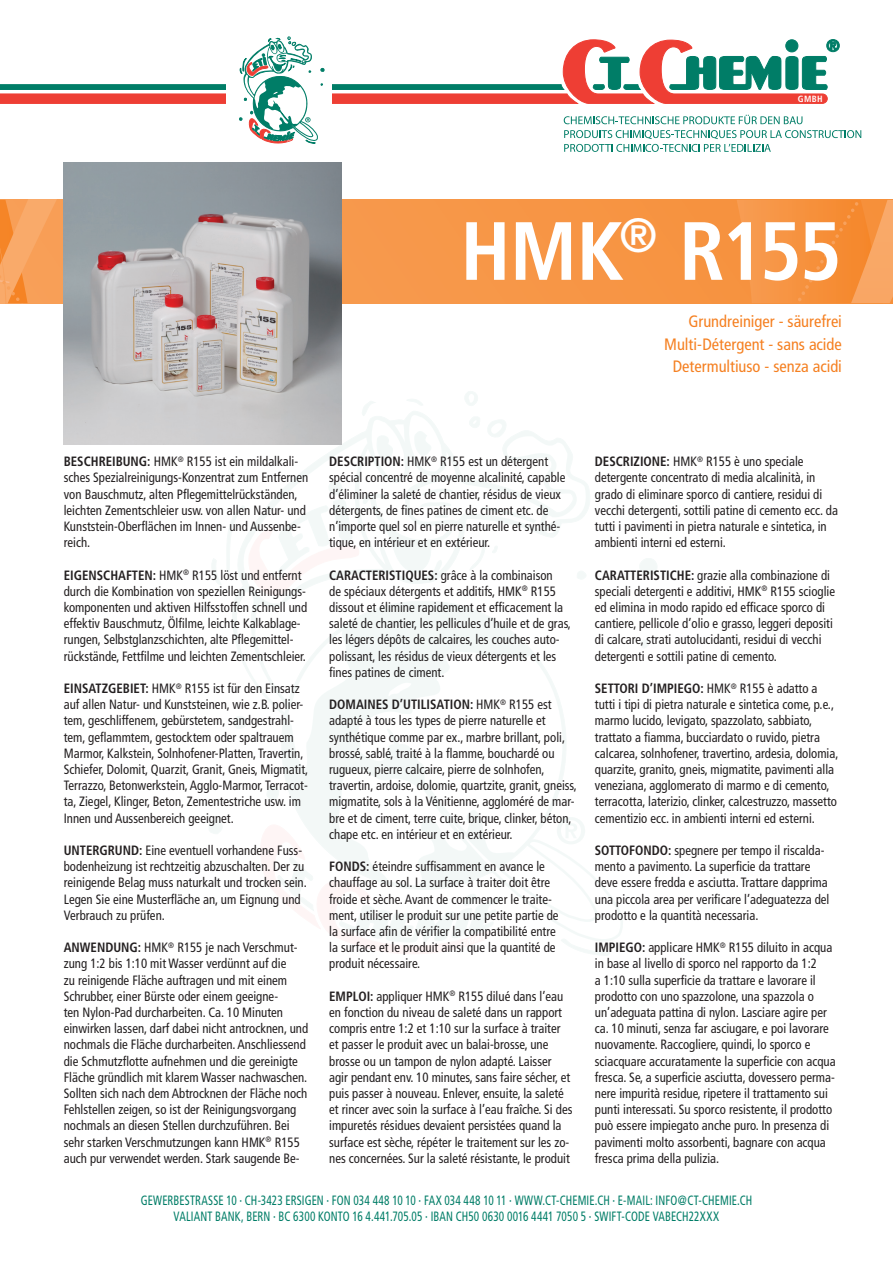
<style>
.page{position:relative;width:893px;height:1263px;background:#fff}
.page>*{position:absolute;margin:0;border:0;box-sizing:border-box;transform-origin:0 0}
.t1{font:700 condensed 82.5px "Frutiger LT Std";letter-spacing:-.035em;color:#fff}
.t2{font:condensed 16.5px/22.5px "Frutiger LT Std";color:#f58021;text-align:right}
.t3{font:condensed 13.5px/16.2px "Frutiger LT Std";color:#231f20;scale:.95 1}
.t4{font:condensed 13.5px/16.2px "Frutiger";letter-spacing:.01em;color:#007d67;text-align:center;scale:.83 1}
.t5{font:700 condensed 9px "Frutiger";color:#fff}
.s1{font-weight:700}
</style>
<div class="page">
<svg style="left:333px;top:39px;width:507px;height:65px"></svg>
<svg style="left:564px;top:115px;width:238px;height:9px"></svg>
<svg style="left:564px;top:130px;width:297px;height:22px"></svg>
<svg style="left:0;top:84px;width:225px;height:20px"></svg>
<svg style="left:240px;top:37px;width:84px;height:107px"></svg>
<svg style="left:640px;top:558px;width:17px;height:16px"></svg>
<svg style="left:641px;top:640px;width:8px;height:8px"></svg>
<svg style="left:209px;top:391px;width:414px;height:565px"></svg>
<div style="left:0;top:200px;width:893px;height:103px;background:#f79646"></div>
<svg style="left:0;top:200px;width:64px;height:104px"></svg>
<svg style="left:737px;top:200px;width:156px;height:103px"></svg>
<img style="left:64px;top:162px;width:278px;height:282px">
<p class="t5" style="left:798px;top:93px;width:27px">GMBH</p>
<h1 class="t1" style="left:460px;top:202px;width:383px">HMK<sup>®</sup> R155</h1>
<p class="t2" style="left:664px;top:310px;width:179px">Grundreiniger - säurefrei<br>Multi-Détergent - sans acide<br>Determultiuso - senza acidi</p>
<p class="t3" style="left:64px;top:453px;width:259px"><span class="s1">BESCHREIBUNG:</span> HMK<sup>®</sup> R155 ist ein mildalkali&shy;sches Spezialreinigungs-Konzentrat zum Entfernen von Bauschmutz, alten Pflegemittelrückständen, leichten Zementschleier usw. von allen Natur- und Kunststein-Oberflächen im Innen- und Aussenbe&shy;reich.</p>
<p class="t3" style="left:64px;top:567px;width:258px"><span class="s1">EIGENSCHAFTEN:</span> HMK<sup>®</sup> R155 löst und entfernt durch die Kombination von speziellen Reinigungs&shy;komponenten und aktiven Hilfsstoffen schnell und effektiv Bauschmutz, Ölfilme, leichte Kalkablage&shy;rungen, Selbstglanzschichten, alte Pflegemittel&shy;rückstände, Fettfilme und leichten Zementschleier.</p>
<p class="t3" style="left:64px;top:680px;width:259px"><span class="s1">EINSATZGEBIET:</span> HMK<sup>®</sup> R155 ist für den Einsatz auf allen Natur- und Kunststeinen, wie z.B. polier&shy;tem, geschliffenem, gebürstetem, sandgestrahl&shy;tem, geflammtem, gestocktem oder spaltrauem Marmor, Kalkstein, Solnhofener-Platten, Travertin, Schiefer, Dolomit, Quarzit, Granit, Gneis, Migmatit, Terrazzo, Betonwerkstein, Agglo-Marmor, Terracot&shy;ta, Ziegel, Klinger, Beton, Zementestriche usw. im Innen und Aussenbereich geeignet.</p>
<p class="t3" style="left:64px;top:842px;width:257px"><span class="s1">UNTERGRUND:</span> Eine eventuell vorhandene Fuss&shy;bodenheizung ist rechtzeitig abzuschalten. Der zu reinigende Belag muss naturkalt und trocken sein.<br>Legen Sie eine Musterfläche an, um Eignung und Verbrauch zu prüfen.</p>
<p class="t3" style="left:64px;top:939px;width:259px"><span class="s1">ANWENDUNG:</span> HMK<sup>®</sup> R155 je nach Verschmut&shy;zung 1:2 bis 1:10 mit Wasser verdünnt auf die<br>zu reinigende Fläche auftragen und mit einem Schrubber, einer Bürste oder einem geeigne-<br>ten Nylon-Pad durcharbeiten. Ca. 10 Minuten einwirken lassen, darf dabei nicht antrocknen, und nochmals die Fläche durcharbeiten. Anschliessend die Schmutzflotte aufnehmen und die gereinigte Fläche gründlich mit klarem Wasser nachwaschen.<br>Sollten sich nach dem Abtrocknen der Fläche noch Fehlstellen zeigen, so ist der Reinigungsvorgang nochmals an diesen Stellen durchzuführen. Bei sehr starken Verschmutzungen kann HMK<sup>®</sup> R155 auch pur verwendet werden. Stark saugende Be-</p>
<p class="t3" style="left:329px;top:453px;width:250px"><span class="s1">DESCRIPTION:</span> HMK<sup>®</sup> R155 est un détergent spécial concentré de moyenne alcalinité, capable d’éliminer la saleté de chantier, résidus de vieux détergents, de fines patines de ciment etc. de n’importe quel sol en pierre naturelle et synthé&shy;tique, en intérieur et en extérieur.</p>
<p class="t3" style="left:329px;top:567px;width:256px"><span class="s1">CARACTERISTIQUES:</span> grâce à la combinaison<br>de spéciaux détergents et additifs, HMK<sup>®</sup> R155 dissout et élimine rapidement et efficacement la saleté de chantier, les pellicules d’huile et de gras, les légers dépôts de calcaires, les couches auto&shy;polissant, les résidus de vieux détergents et les fines patines de ciment.</p>
<p class="t3" style="left:329px;top:696px;width:262px"><span class="s1">DOMAINES D’UTILISATION:</span> HMK<sup>®</sup> R155 est adapté à tous les types de pierre naturelle et synthétique comme par ex., marbre brillant, poli, brossé, sablé, traité à la flamme, bouchardé ou rugueux, pierre calcaire, pierre de solnhofen, travertin, ardoise, dolomie, quartzite, granit, gneiss, migmatite, sols à la Vénitienne, aggloméré de mar&shy;bre et de ciment, terre cuite, brique, clinker, béton, chape etc. en intérieur et en extérieur.</p>
<p class="t3" style="left:329px;top:858px;width:243px"><span class="s1">FONDS:</span> éteindre suffisamment en avance le chauffage au sol. La surface à traiter doit être froide et sèche. Avant de commencer le traite&shy;ment, utiliser le produit sur une petite partie de la surface afin de vérifier la compatibilité entre la surface et le produit ainsi que la quantité de produit nécessaire.</p>
<p class="t3" style="left:329px;top:988px;width:258px"><span class="s1">EMPLOI:</span> appliquer HMK<sup>®</sup> R155 dilué dans l’eau en fonction du niveau de saleté dans un rapport compris entre 1:2 et 1:10 sur la surface à traiter et passer le produit avec un balai-brosse, une brosse ou un tampon de nylon adapté. Laisser agir pendant env. 10 minutes, sans faire sécher, et puis passer à nouveau. Enlever, ensuite, la saleté et rincer avec soin la surface à l’eau fraîche. Si des impuretés résidues devaient persistées quand la surface est sèche, répéter le traitement sur les zo&shy;nes concernées. Sur la saleté résistante, le produit</p>
<p class="t3" style="left:595px;top:453px;width:257px"><span class="s1">DESCRIZIONE:</span> HMK<sup>®</sup> R155 è uno speciale detergente concentrato di media alcalinità, in grado di eliminare sporco di cantiere, residui di vecchi detergenti, sottili patine di cemento ecc. da tutti i pavimenti in pietra naturale e sintetica, in ambienti interni ed esterni.</p>
<p class="t3" style="left:595px;top:567px;width:254px"><span class="s1">CARATTERISTICHE:</span> grazie alla combinazione di speciali detergenti e additivi, HMK<sup>®</sup> R155 scioglie ed elimina in modo rapido ed efficace sporco di cantiere, pellicole d’olio e grasso, leggeri depositi di calcare, strati autolucidanti, residui di vecchi detergenti e sottili patine di cemento.</p>
<p class="t3" style="left:595px;top:680px;width:258px"><span class="s1">SETTORI D’IMPIEGO:</span> HMK<sup>®</sup> R155 è adatto a tutti i tipi di pietra naturale e sintetica come, p.e., marmo lucido, levigato, spazzolato, sabbiato, trattato a fiamma, bucciardato o ruvido, pietra calcarea, solnhofener, travertino, ardesia, dolomia, quarzite, granito, gneis, migmatite, pavimenti alla veneziana, agglomerato di marmo e di cemento, terracotta, laterizio, clinker, calcestruzzo, massetto cementizio ecc. in ambienti interni ed esterni.</p>
<p class="t3" style="left:595px;top:842px;width:248px"><span class="s1">SOTTOFONDO:</span> spegnere per tempo il riscalda&shy;mento a pavimento. La superficie da trattare deve essere fredda e asciutta. Trattare dapprima una piccola area per verificare l’adeguatezza del prodotto e la quantità necessaria.</p>
<p class="t3" style="left:595px;top:939px;width:255px"><span class="s1">IMPIEGO:</span> applicare HMK<sup>®</sup> R155 diluito in acqua in base al livello di sporco nel rapporto da 1:2<br>a 1:10 sulla superficie da trattare e lavorare il prodotto con uno spazzolone, una spazzola o un’adeguata pattina di nylon. Lasciare agire per ca. 10 minuti, senza far asciugare, e poi lavorare nuovamente. Raccogliere, quindi, lo sporco e sciacquare accuratamente la superficie con acqua fresca. Se, a superficie asciutta, dovessero perma&shy;nere impurità residue, ripetere il trattamento sui punti interessati. Su sporco resistente, il prodotto può essere impiegato anche puro. In presenza di pavimenti molto assorbenti, bagnare con acqua fresca prima della pulizia.</p>
<p class="t4" style="left:141px;top:1192px;width:738px">GEWERBESTRASSE 10 · CH-3423 ERSIGEN · FON 034 448 10 10 · FAX 034 448 10 11 · WWW.CT-CHEMIE.CH · E-MAIL: INFO@CT-CHEMIE.CH<br>VALIANT BANK, BERN · BC 6300 KONTO 16 4.441.705.05 · IBAN CH50 0630 0016 4441 7050 5 · SWIFT-CODE VABECH22XXX</p>
</div>
